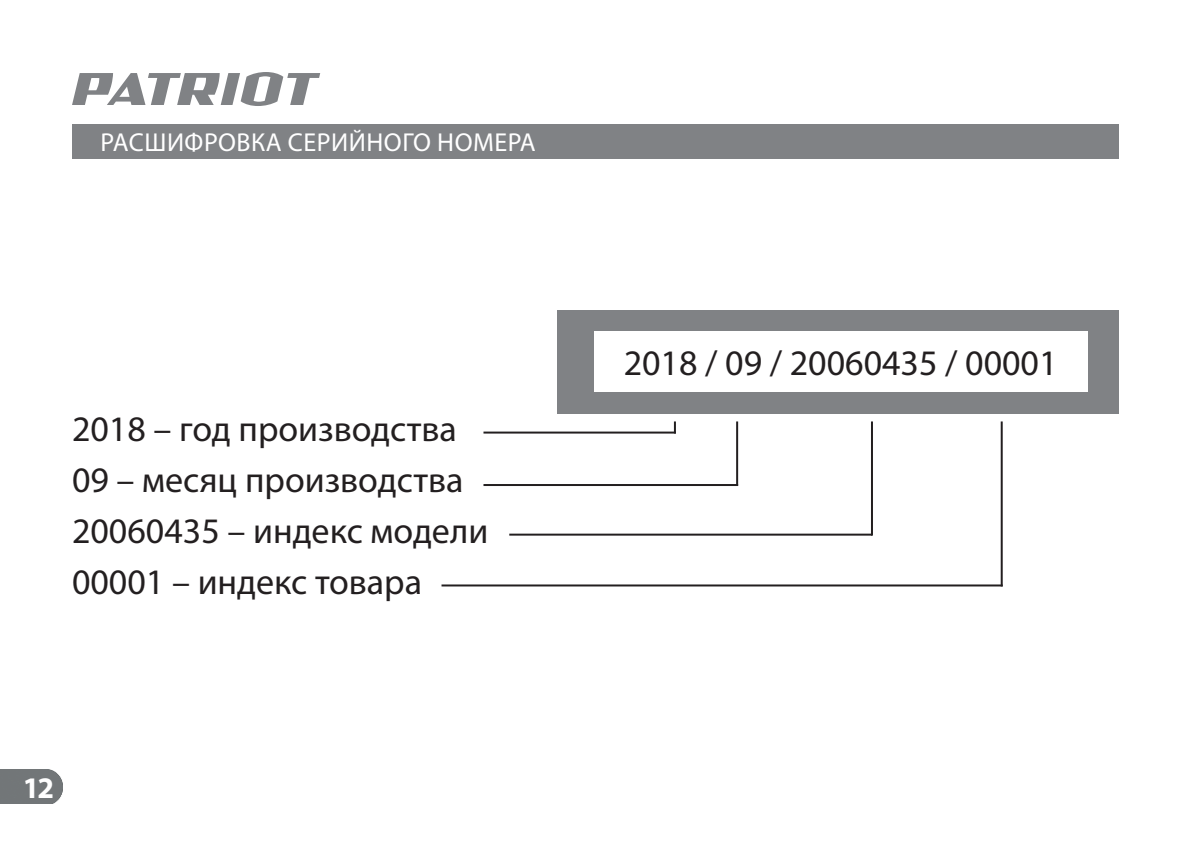
<style>
.page{position:relative;width:1191px;height:842px;background:#fff}
.page>*{position:absolute;margin:0;border:0;box-sizing:border-box;transform-origin:0 0}
.t1{font:36px/51px "Myriad Pro";color:#231f20}
.t2{font:700 30px "Myriad Pro";color:#fff}
.t3{font:26px "Myriad Pro";letter-spacing:.02em;color:#fff}
</style>
<div class="page">
<div style="left:0;top:770px;width:62px;height:33px;background:#727678"></div>
<svg style="left:72px;top:72px;width:248px;height:34px"></svg>
<div style="left:72px;top:124px;width:1047px;height:34px;background:#808285"></div>
<div style="left:558px;top:310px;width:561px;height:104px;background:#808285"></div>
<hr style="left:483px;top:432px;width:193px;height:2px;background:#231f20">
<hr style="left:483px;top:484px;width:255px;height:2px;background:#231f20">
<hr style="left:509px;top:534px;width:363px;height:2px;background:#231f20">
<hr style="left:441px;top:584px;width:561px;height:2px;background:#231f20">
<div style="left:594px;top:331px;width:493px;height:61px;background:#fff"></div>
<svg style="left:674px;top:421px;width:2px;height:11px"></svg>
<hr style="left:736px;top:421px;width:2px;height:65px;background:#231f20">
<hr style="left:871px;top:421px;width:2px;height:115px;background:#231f20">
<hr style="left:1000px;top:421px;width:2px;height:165px;background:#231f20">
<p class="t3" style="left:101px;top:129px;width:437px">РАСШИФРОВКА СЕРИЙНОГО НОМЕРА</p>
<p class="t1" style="left:72px;top:404px;width:418px">2018 – год производства<br>09 – месяц производства<br>20060435 – индекс модели<br>00001 – индекс товара</p>
<p class="t2" style="left:23px;top:773px;width:33px">12</p>
<p class="t1" style="left:623px;top:339px;width:435px">2018 / 09 / 20060435 / 00001</p>
</div>
